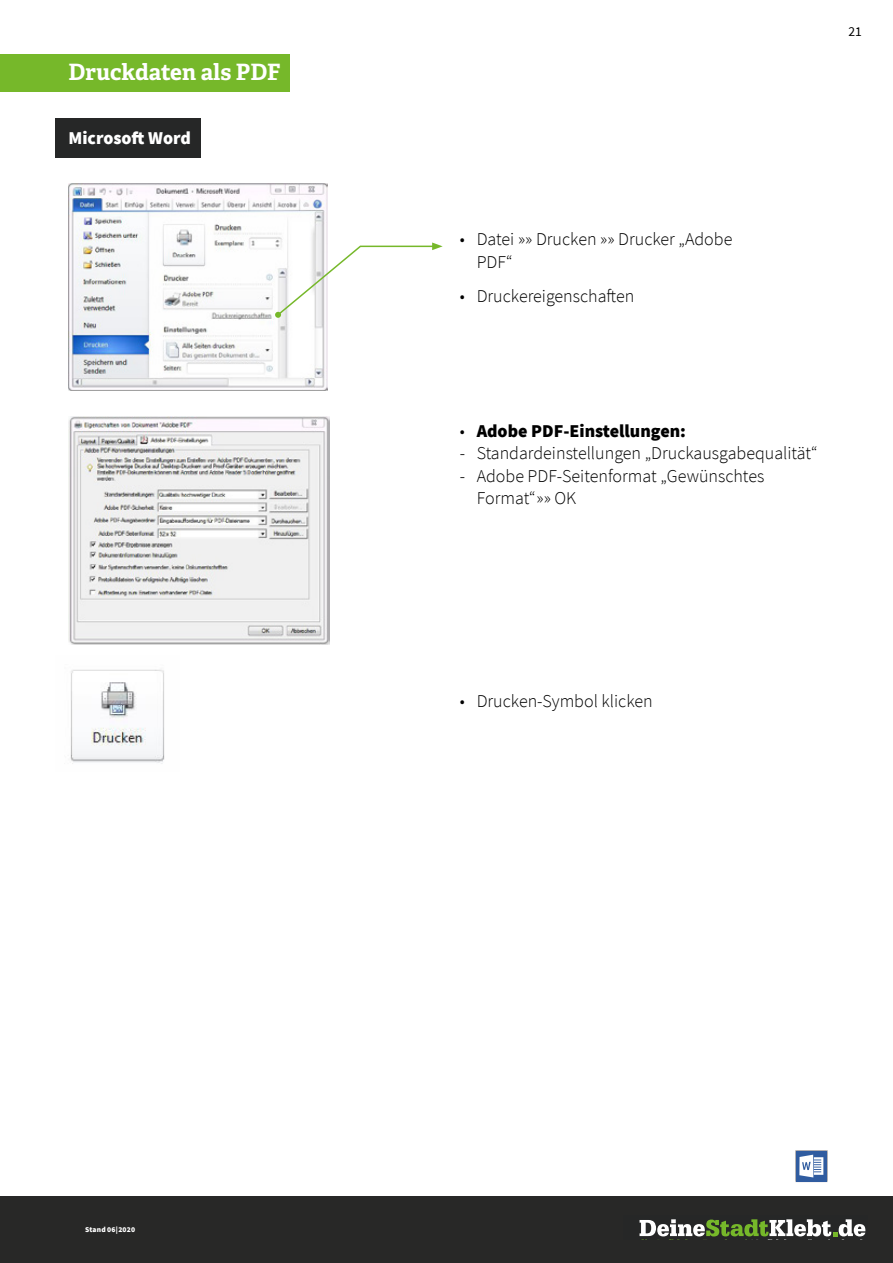
<style>
.page{position:relative;width:893px;height:1263px;background:#fff}
.page>*{position:absolute;margin:0;border:0;box-sizing:border-box;transform-origin:0 0}
.t1{font:700 22.5px "Adelle PE";color:#fff}
.t2{font:300 18px/22.5px "Source Sans Pro";color:#000}
.t3{font:900 18px "Source Sans Pro";color:#000}
.t4{font:900 18px "Source Sans Pro";color:#fff}
.t5{font:13.5px "Source Sans Pro";color:#000}
.t6{font:900 7.5px "Source Sans Pro";letter-spacing:.025em;color:#fff}
.s1{font-weight:300}
</style>
<div class="page">
<div style="left:0;top:1197px;width:893px;height:66px;background:#282827"></div>
<svg style="left:639px;top:1219px;width:226px;height:17px"></svg>
<img style="left:68px;top:183px;width:260px;height:208px">
<img style="left:68px;top:416px;width:261px;height:228px">
<img style="left:795px;top:1150px;width:33px;height:32px">
<div style="left:796px;top:1151px;width:31px;height:30px;background:#305ca0"></div>
<svg style="left:799px;top:1155px;width:24px;height:22px"></svg>
<img style="left:70px;top:669px;width:95px;height:95px">
<svg style="left:275px;top:242px;width:168px;height:76px"></svg>
<div style="left:56px;top:118px;width:145px;height:40px;background:#262727"></div>
<div style="left:0;top:54px;width:289px;height:38px;background:#76b82a"></div>
<p class="t1" style="left:69px;top:55px;width:214px">Druckdaten als PDF</p>
<p class="t4" style="left:68px;top:126px;width:124px">Microsoft Word</p>
<p class="t5" style="left:848px;top:23px;width:15px">21</p>
<p class="t2" style="left:477px;top:228px;width:257px;text-indent:-17px">• Datei »» Drucken »» Drucker „Adobe<br>PDF“</p>
<p class="t2" style="left:460px;top:284px;width:176px">• Druckereigenschaften</p>
<p class="t3" style="left:460px;top:418px;width:228px"><span class="s1">•</span> Adobe PDF-Einstellungen:</p>
<p class="t2" style="left:460px;top:442px;width:359px">- Standardeinstellungen „Druckausgabequalität“</p>
<p class="t2" style="left:477px;top:464px;width:289px;text-indent:-17px">- Adobe PDF-Seitenformat „Gewünschtes<br>Format“»» OK</p>
<p class="t2" style="left:460px;top:689px;width:195px">• Drucken-Symbol klicken</p>
<p class="t6" style="left:85px;top:1225px;width:52px">Stand 06|2020</p>
</div>
